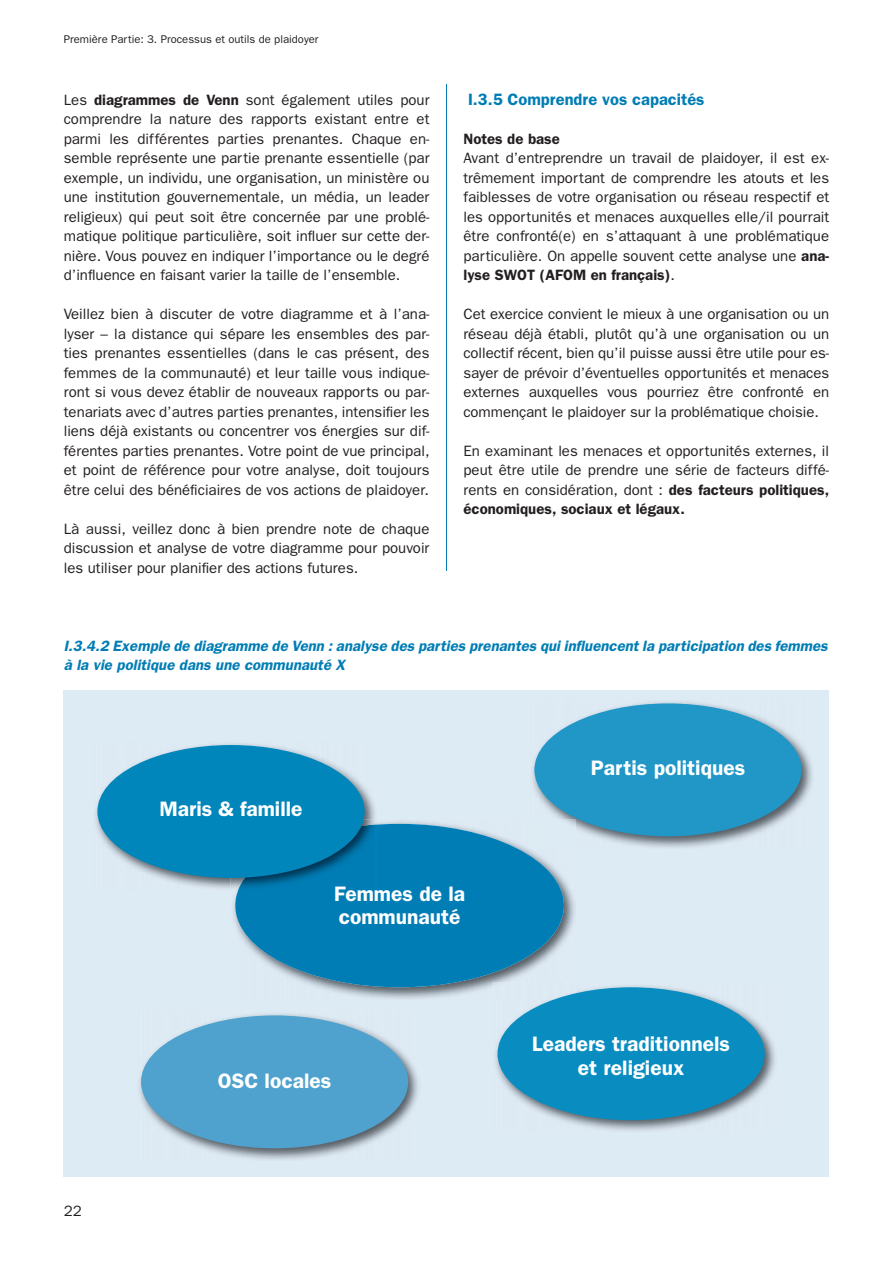
<style>
.page{position:relative;width:893px;height:1263px;background:#fff}
.page>*{position:absolute;margin:0;border:0;box-sizing:border-box;transform-origin:0 0}
.t1{font:600 21px/22.5px "Franklin Gothic";color:#fff}
.t2{font:600 16.5px "Franklin Gothic";color:#007db5}
.t3{font:15px/19.5px "Franklin Gothic";color:#231f20;text-align:justify}
.t4{font:italic 600 15px/19.5px "Franklin Gothic";color:#007db5}
.t5{font:600 15px "Franklin Gothic";color:#231f20}
.t6{font:11.25px "Franklin Gothic";color:#231f20}
.s1{font-weight:600}
</style>
<div class="page">
<div style="left:64px;top:690px;width:765px;height:486px;background:#ddebf4"></div>
<img style="left:233px;top:822px;width:341px;height:177px">
<div style="left:235px;top:824px;width:329px;height:163px;background:#007db5;border-radius:50%"></div>
<img style="left:532px;top:702px;width:280px;height:146px">
<img style="left:530px;top:819px;width:46px;height:30px">
<div style="left:534px;top:703px;width:267px;height:133px;background:#2197c7;border-radius:50%"></div>
<img style="left:495px;top:986px;width:280px;height:145px">
<img style="left:493px;top:983px;width:83px;height:17px">
<div style="left:497px;top:987px;width:268px;height:133px;background:#098dc1;border-radius:50%"></div>
<img style="left:139px;top:1014px;width:279px;height:146px">
<div style="left:141px;top:1015px;width:267px;height:133px;background:#4fa2cd;border-radius:50%"></div>
<img style="left:95px;top:744px;width:280px;height:145px">
<img style="left:238px;top:825px;width:137px;height:65px">
<div style="left:97px;top:745px;width:268px;height:133px;background:#0086bb;border-radius:50%"></div>
<hr style="left:446px;top:84px;width:1px;height:487px;background:#007db5">
<p class="t6" style="left:64px;top:33px;width:256px">Première Partie: 3. Processus et outils de plaidoyer</p>
<p class="t3" style="left:64px;top:89px;width:367px">Les <span class="s1">diagrammes de Venn</span> sont également utiles pour comprendre la nature des rapports existant entre et parmi les différentes parties prenantes. Chaque en&shy;semble représente une partie prenante essentielle (par exemple, un individu, une organisation, un ministère ou une institution gouvernementale, un média, un leader religieux) qui peut soit être concernée par une problé&shy;matique politique particulière, soit influer sur cette der&shy;nière. Vous pouvez en indiquer l’importance ou le degré d’influence en faisant varier la taille de l’ensemble.</p>
<p class="t3" style="left:64px;top:304px;width:367px">Veillez bien à discuter de votre diagramme et à l’ana&shy;lyser – la distance qui sépare les ensembles des par&shy;ties prenantes essentielles (dans le cas présent, des femmes de la communauté) et leur taille vous indique&shy;ront si vous devez établir de nouveaux rapports ou par&shy;tenariats avec d’autres parties prenantes, intensifier les liens déjà existants ou concentrer vos énergies sur dif&shy;férentes parties prenantes. Votre point de vue principal, et point de référence pour votre analyse, doit toujours être celui des bénéficiaires de vos actions de plaidoyer.</p>
<p class="t3" style="left:64px;top:518px;width:367px">Là aussi, veillez donc à bien prendre note de chaque discussion et analyse de votre diagramme pour pouvoir les utiliser pour planifier des actions futures.</p>
<p class="t2" style="left:468px;top:89px;width:238px">I.3.5 Comprendre vos capacités</p>
<p class="t5" style="left:463px;top:130px;width:98px">Notes de base</p>
<p class="t3" style="left:463px;top:148px;width:367px">Avant d’entreprendre un travail de plaidoyer, il est ex&shy;trêmement important de comprendre les atouts et les faiblesses de votre organisation ou réseau respectif et les opportunités et menaces auxquelles elle/il pourrait être confronté(e) en s’attaquant à une problématique particulière. On appelle souvent cette analyse une <span class="s1">ana&shy;lyse SWOT (AFOM en français)</span>.</p>
<p class="t3" style="left:463px;top:304px;width:367px">Cet exercice convient le mieux à une organisation ou un réseau déjà établi, plutôt qu’à une organisation ou un collectif récent, bien qu’il puisse aussi être utile pour es&shy;sayer de prévoir d’éventuelles opportunités et menaces externes auxquelles vous pourriez être confronté en commençant le plaidoyer sur la problématique choisie.</p>
<p class="t3" style="left:463px;top:440px;width:367px">En examinant les menaces et opportunités externes, il peut être utile de prendre une série de facteurs diffé&shy;rents en considération, dont : <span class="s1">des facteurs politiques, économiques, sociaux et légaux.</span></p>
<p class="t4" style="left:64px;top:635px;width:765px">I.3.4.2 Exemple de diagramme de Venn : analyse des parties prenantes qui influencent la participation des femmes à la vie politique dans une communauté X</p>
<p class="t3" style="left:64px;top:1201px;width:19px">22</p>
<h1 class="t1" style="left:159px;top:797px;width:145px">Maris &amp; famille</h1>
<h1 class="t1" style="left:334px;top:882px;width:133px">Femmes de la communauté</h1>
<h1 class="t1" style="left:218px;top:1069px;width:115px">OSC locales</h1>
<h1 class="t1" style="left:591px;top:756px;width:156px">Partis politiques</h1>
<h1 class="t1" style="left:532px;top:1031px;width:199px;line-height:24px;text-align:center">Leaders traditionnels et religieux</h1>
</div>
